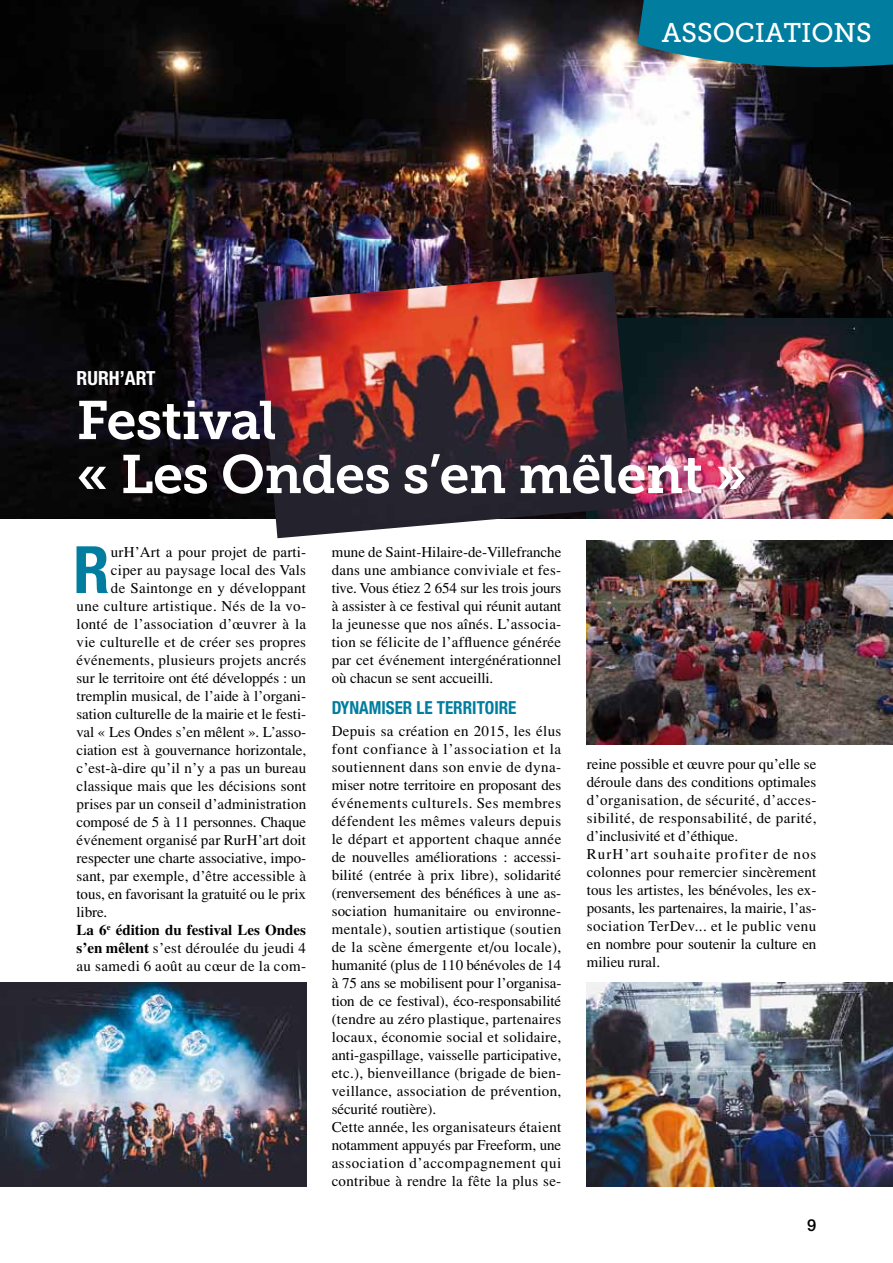
<style>
.page{position:relative;width:893px;height:1263px;background:#fff}
.page>*{position:absolute;margin:0;border:0;box-sizing:border-box;transform-origin:0 0}
.t1{font:700 condensed 65.4px "Helvetica Neue";color:#007d9f}
.t2{font:54px/54px "Museo Slab 700";letter-spacing:-.015em;color:#fff}
.t3{font:27px "Museo Slab 500";color:#fff}
.t4{font:700 condensed 19.5px "Helvetica Neue";color:#fff}
.t5{font:700 condensed 18px "Helvetica Neue";color:#007d9f;scale:.95 1}
.t6{font:500 16.5px "Helvetica Neue";color:#000}
.t7{font:15px/18px "Times";letter-spacing:.01em;color:#000}
.t8{font:15px "Times";letter-spacing:.03em;color:#000}
.t9{font:700 15px "Times";color:#000}
.s1{font-weight:700}
</style>
<div class="page">
<img style="left:0;top:0;width:893px;height:519px">
<img style="left:587px;top:540px;width:306px;height:204px">
<img style="left:633px;top:319px;width:260px;height:200px">
<img style="left:257px;top:271px;width:376px;height:267px">
<img style="left:587px;top:982px;width:306px;height:204px">
<img style="left:0;top:982px;width:306px;height:204px">
<svg style="left:548px;top:0;width:345px;height:76px;background:#286e84"></svg>
<h3 class="t3" style="left:662px;top:17px;width:19px">ASSO</h3>
<h3 class="t3" style="left:735px;top:17px;width:38px">CIATIONS</h3>
<h3 class="t4" style="left:77px;top:366px;width:77px">RURH’ART</h3>
<h2 class="t2" style="left:77px;top:394px;width:672px">Festival<br>« Les Ondes s’en mêlent »</h2>
<h1 class="t1" style="left:73px;top:530px;width:33px">R</h1>
<p class="t7" style="left:111px;top:543px;width:197px">urH’Art a pour projet de parti-</p>
<p class="t7" style="left:111px;top:561px;width:197px">ciper au paysage local des Vals</p>
<p class="t7" style="left:111px;top:579px;width:197px">de Saintonge en y développant</p>
<p class="t8" style="left:77px;top:598px;width:231px">une culture artistique. Nés de la vo-</p>
<p class="t7" style="left:77px;top:615px;width:231px">lonté de l’association d’œuvrer à la</p>
<p class="t7" style="left:77px;top:633px;width:231px">vie culturelle et de créer ses propres</p>
<p class="t7" style="left:77px;top:651px;width:231px">événements, plusieurs projets ancrés</p>
<p class="t7" style="left:77px;top:669px;width:231px">sur le territoire ont été développés : un</p>
<p class="t7" style="left:77px;top:687px;width:231px">tremplin musical, de l’aide à l’organi-</p>
<p class="t7" style="left:77px;top:705px;width:231px">sation culturelle de la mairie et le festi-</p>
<p class="t7" style="left:77px;top:723px;width:231px">val « Les Ondes s’en mêlent ». L’asso-</p>
<p class="t7" style="left:77px;top:741px;width:231px">ciation est à gouvernance horizontale,</p>
<p class="t7" style="left:77px;top:759px;width:231px">c’est-à-dire qu’il n’y a pas un bureau</p>
<p class="t7" style="left:77px;top:777px;width:231px">classique mais que les décisions sont</p>
<p class="t7" style="left:77px;top:795px;width:231px">prises par un conseil d’administration</p>
<p class="t7" style="left:77px;top:813px;width:231px">composé de 5 à 11 personnes. Chaque</p>
<p class="t7" style="left:77px;top:831px;width:231px">événement organisé par RurH’art doit</p>
<p class="t7" style="left:77px;top:849px;width:231px">respecter une charte associative, impo-</p>
<p class="t7" style="left:77px;top:867px;width:231px">sant, par exemple, d’être accessible à</p>
<p class="t7" style="left:77px;top:885px;width:231px">tous, en favorisant la gratuité ou le prix</p>
<p class="t7" style="left:77px;top:903px;width:32px">libre.</p>
<p class="t9" style="left:77px;top:921px;width:231px">La 6<sup>e</sup> édition du festival Les Ondes</p>
<p class="t7" style="left:77px;top:939px;width:231px"><span class="s1">s’en mêlent</span> s’est déroulée du jeudi 4</p>
<p class="t8" style="left:77px;top:958px;width:231px">au samedi 6 août au cœur de la com-</p>
<p class="t7" style="left:332px;top:543px;width:231px;text-align:justify">mune de Saint-Hilaire-de-Villefranche dans une ambiance conviviale et fes&shy;tive. Vous étiez 2 654 sur les trois jours à assister à ce festival qui réunit autant la jeunesse que nos aînés. L’associa&shy;tion se félicite de l’affluence générée par cet événement intergénérationnel où chacun se sent accueilli.</p>
<p class="t5" style="left:332px;top:696px;width:195px">DYNAMISER LE TERRITOI RE</p>
<p class="t7" style="left:332px;top:722px;width:231px">Depuis sa création en 2015, les élus font confiance à l’association et la soutiennent dans son envie de dyna&shy;miser notre territoire en proposant des événements culturels. Ses membres défendent les mêmes valeurs depuis le départ et apportent chaque année de nouvelles améliorations : accessi&shy;bilité (entrée à prix libre), solidarité (renversement des bénéfices à une as&shy;sociation humanitaire ou environne&shy;mentale), soutien artistique (soutien de la scène émergente et/ou locale), humanité (plus de 110 bénévoles de 14 à 75 ans se mobilisent pour l’organisa&shy;tion de ce festival), éco-responsabilité (tendre au zéro plastique, partenaires locaux, économie social et solidaire, anti-gaspillage, vaisselle participative, etc.), bienveillance (brigade de bien&shy;veillance, association de prévention, sécurité routière).<br>Cette année, les organisateurs étaient notamment appuyés par Freeform, une association d’accompagnement qui contribue à rendre la fête la plus se-</p>
<p class="t7" style="left:587px;top:754px;width:231px">reine possible et œuvre pour qu’elle se déroule dans des conditions optimales d’organisation, de sécurité, d’acces&shy;sibilité, de responsabilité, de parité, d’inclusivité et d’éthique.<br>RurH’art souhaite profiter de nos colonnes pour remercier sincèrement tous les artistes, les bénévoles, les ex&shy;posants, les partenaires, la mairie, l’as&shy;sociation TerDev... et le public venu en nombre pour soutenir la culture en milieu rural.</p>
<p class="t6" style="left:807px;top:1215px;width:11px">9</p>
</div>
